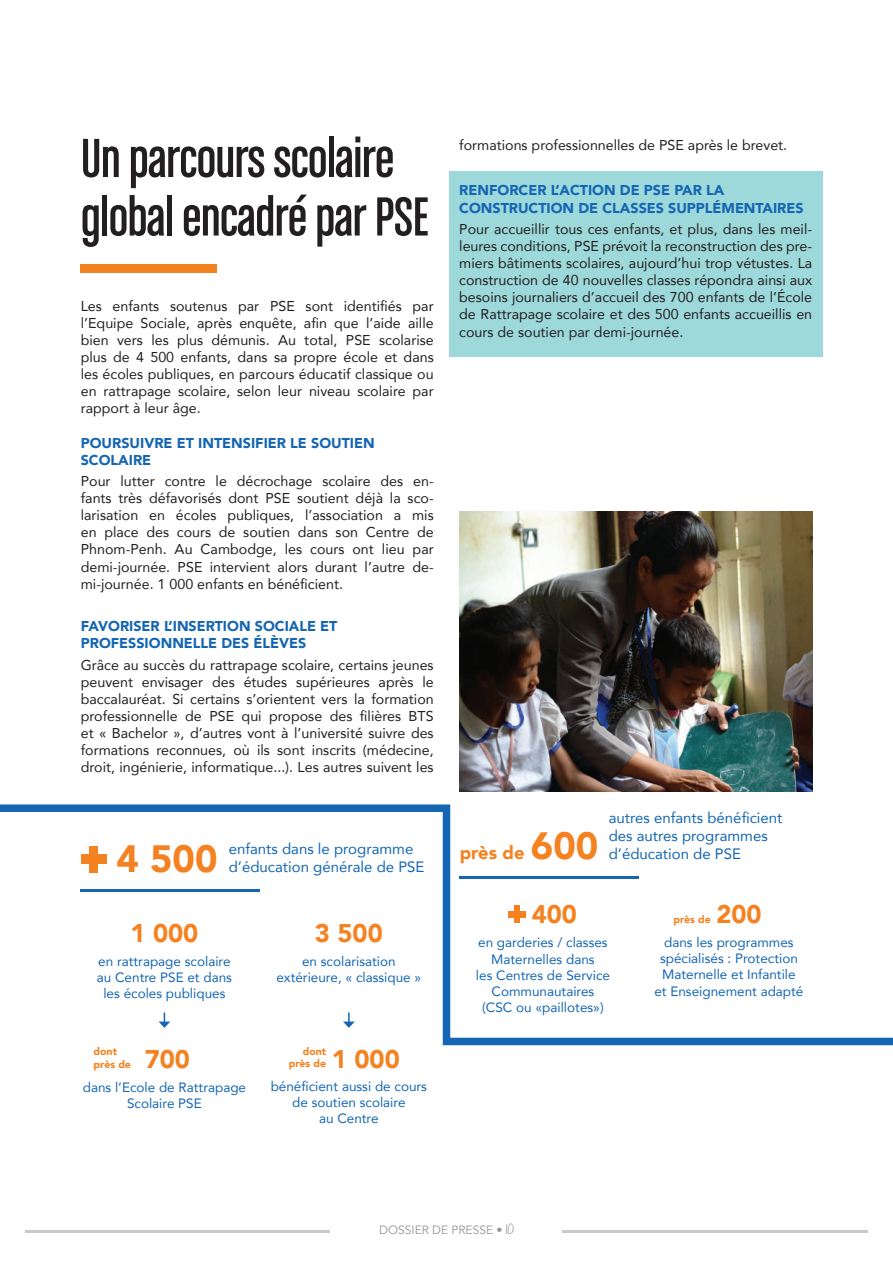
<style>
.page{position:relative;width:893px;height:1263px;background:#fff}
.page>*{position:absolute;margin:0;border:0;box-sizing:border-box;transform-origin:0 0}
.t1{font:58.5px/58.5px "Chalet Comprime Cologne Sixty";letter-spacing:-.01em;color:#231f20}
.t2{font:900 37.95px "Avenir";color:#f58220}
.t3{font:900 25.5px "Avenir";color:#f58220}
.t4{font:900 18.3px "Avenir";color:#f58220}
.t5{font:15px/18px "Avenir";color:#1466b2}
.t6{font:14.25px/17.1px "Avenir";color:#231f20;text-align:justify}
.t7{font:900 14.25px/17.1px "Avenir";color:#1466b2}
.t8{font:13.5px/16.2px "Avenir";color:#1466b2;text-align:center}
.t9{font:12px "Avenir";color:#939598}
.t10{font:900 10.5px/12.6px "Avenir";color:#f58220}
.s1{font-size:37.95px}
.s2{font-family:"The Only Exception"}
</style>
<div class="page">
<hr style="left:25px;top:1230px;width:843px;height:2px;background:#c9cacc">
<div style="left:331px;top:1221px;width:231px;height:13px;background:#fff"></div>
<div style="left:449px;top:171px;width:374px;height:186px;background:#9dd8db"></div>
<div style="left:81px;top:265px;width:136px;height:8px;background:#f58220"></div>
<svg style="left:0;top:804px;width:893px;height:242px"></svg>
<div style="left:81px;top:855px;width:25px;height:9px;background:#f58220"></div>
<div style="left:89px;top:846px;width:9px;height:26px;background:#f58220"></div>
<hr style="left:81px;top:890px;width:179px;height:2px;background:#1466b2">
<svg style="left:159px;top:1012px;width:11px;height:16px"></svg>
<svg style="left:343px;top:1012px;width:12px;height:16px"></svg>
<hr style="left:460px;top:876px;width:179px;height:2px;background:#1466b2">
<div style="left:509px;top:911px;width:17px;height:6px;background:#f58220"></div>
<div style="left:515px;top:905px;width:5px;height:18px;background:#f58220"></div>
<img style="left:459px;top:511px;width:353px;height:280px">
<h1 class="t1" style="left:81px;top:128px;width:349px">Un parcours scolaire global encadré par PSE</h1>
<p class="t6" style="left:459px;top:136px;width:329px">formations professionnelles de PSE après le brevet.</p>
<p class="t7" style="left:459px;top:182px;width:346px">RENFORCER L’ACTION DE PSE PAR LA<br>CONSTRUCTION DE CLASSES SUPPLÉMENTAIRES</p>
<p class="t6" style="left:459px;top:220px;width:354px">Pour accueillir tous ces enfants, et plus, dans les meil&shy;leures conditions, PSE prévoit la reconstruction des pre&shy;miers bâtiments scolaires, aujourd’hui trop vétustes. La construction de 40 nouvelles classes répondra ainsi aux besoins journaliers d’accueil des 700 enfants de l’École de Rattrapage scolaire et des 500 enfants accueillis en cours de soutien par demi-journée.</p>
<p class="t6" style="left:81px;top:297px;width:354px">Les enfants soutenus par PSE sont identifiés par l’Equipe Sociale, après enquête, afin que l’aide aille bien vers les plus démunis. Au total, PSE scolarise plus de 4 500 enfants, dans sa propre école et dans les écoles publiques, en parcours éducatif classique ou en rattrapage scolaire, selon leur niveau scolaire par rapport à leur âge.</p>
<p class="t7" style="left:81px;top:434px;width:295px">POURSUIVRE ET INTENSIFIER LE SOUTIEN<br>SCOLAIRE</p>
<p class="t6" style="left:81px;top:472px;width:354px">Pour lutter contre le décrochage scolaire des en&shy;fants très défavorisés dont PSE soutient déjà la sco&shy;larisation en écoles publiques, l’association a mis en place des cours de soutien dans son Centre de Phnom-Penh. Au Cambodge, les cours ont lieu par demi-journée. PSE intervient alors durant l’autre de&shy;mi-journée. 1 000 enfants en bénéficient.</p>
<p class="t7" style="left:81px;top:617px;width:258px">FAVORISER L’INSERTION SOCIALE ET<br>PROFESSIONNELLE DES ÉLÈVES</p>
<p class="t6" style="left:81px;top:656px;width:354px">Grâce au succès du rattrapage scolaire, certains jeunes peuvent envisager des études supérieures après le baccalauréat. Si certains s’orientent vers la formation professionnelle de PSE qui propose des filières BTS et « Bachelor », d’autres vont à l’université suivre des formations reconnues, où ils sont inscrits (médecine, droit, ingénierie, informatique...). Les autres suivent les</p>
<h2 class="t2" style="left:116px;top:827px;width:103px">4 500</h2>
<p class="t5" style="left:229px;top:840px;width:197px">enfants dans le programme d’éducation générale de PSE</p>
<h3 class="t3" style="left:130px;top:911px;width:69px">1 000</h3>
<h3 class="t3" style="left:315px;top:911px;width:69px">3 500</h3>
<p class="t8" style="left:97px;top:953px;width:137px">en rattrapage scolaire au Centre PSE et dans les écoles publiques</p>
<p class="t8" style="left:276px;top:953px;width:146px">en scolarisation extérieure, « classique »</p>
<p class="t10" style="left:94px;top:1045px;width:39px">dont près de</p>
<h3 class="t3" style="left:145px;top:1037px;width:47px">700</h3>
<p class="t10" style="left:289px;top:1044px;width:39px;text-align:right">dont près de</p>
<h3 class="t3" style="left:332px;top:1037px;width:69px">1 000</h3>
<p class="t8" style="left:83px;top:1078px;width:165px">dans l’Ecole de Rattrapage<br>Scolaire PSE</p>
<p class="t8" style="left:271px;top:1077px;width:158px">bénéficient aussi de cours de soutien scolaire<br>au Centre</p>
<p class="t4" style="left:460px;top:837px;width:140px">près de <span class="s1">600</span></p>
<p class="t5" style="left:609px;top:808px;width:175px">autres enfants bénéficient des autres programmes d’éducation de PSE</p>
<h3 class="t3" style="left:532px;top:892px;width:47px">400</h3>
<p class="t10" style="left:673px;top:913px;width:39px">près de</p>
<h3 class="t3" style="left:716px;top:892px;width:47px">200</h3>
<p class="t8" style="left:476px;top:934px;width:136px">en garderies / classes<br>Maternelles dans<br>les Centres de Service<br>Communautaires (CSC ou «paillotes»)</p>
<p class="t8" style="left:654px;top:934px;width:151px">dans les programmes spécialisés : Protection<br>Maternelle et Infantile et Enseignement adapté</p>
<p class="t9" style="left:379px;top:1223px;width:136px">DOSSIER DE PRESSE • <span class="s2">10</span></p>
</div>
